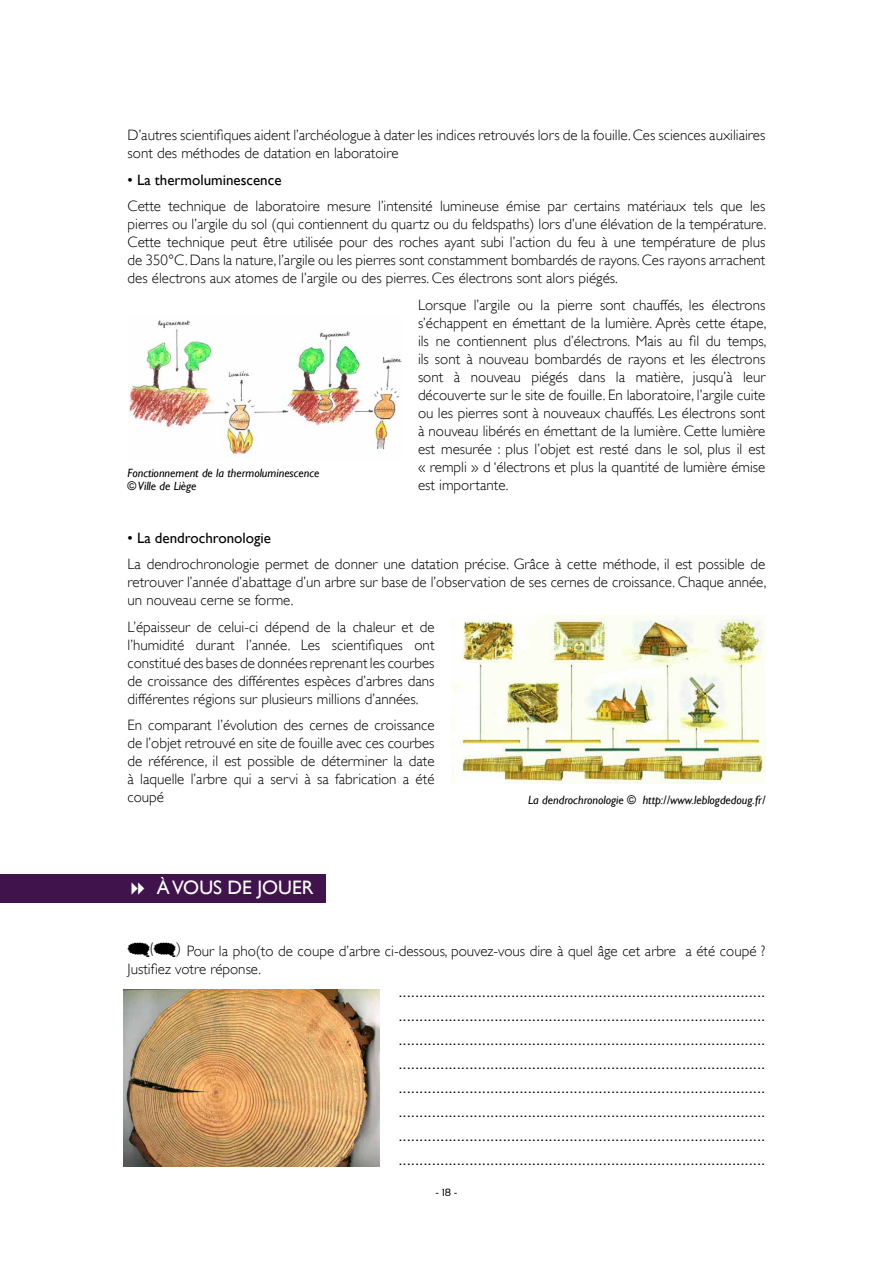
<style>
.page{position:relative;width:893px;height:1263px;background:#fff}
.page>*{position:absolute;margin:0;border:0;box-sizing:border-box;transform-origin:0 0}
.t1{font:19.5px "Gill Sans";color:#fff}
.t2{font:300 15px/18px "Gill Sans";color:#000;text-align:justify}
.t3{font:15px/24px "Arial";color:#000;text-align:justify}
.t4{font:15px "Gill Sans";color:#000}
.t5{font:300 15px "Sansation";color:#000}
.t6{font:italic 12px/13.5px "Gill Sans";color:#000}
.t7{font:10.5px "Sansation";color:#000}
</style>
<div class="page">
<div style="left:0;top:874px;width:326px;height:29px;background:#41134d"></div>
<img style="left:129px;top:320px;width:272px;height:135px">
<img style="left:452px;top:615px;width:313px;height:169px">
<img style="left:123px;top:990px;width:256px;height:176px">
<p class="t2" style="left:128px;top:126px;width:639px">D’autres scientifiques aident l’archéologue à dater les indices retrouvés lors de la fouille. Ces sciences auxiliaires sont des méthodes de datation en laboratoire</p>
<p class="t4" style="left:128px;top:171px;width:155px">• La thermoluminescence</p>
<p class="t2" style="left:128px;top:197px;width:640px">Cette technique de laboratoire mesure l’intensité lumineuse émise par certains matériaux tels que les pierres ou l’argile du sol (qui contiennent du quartz ou du feldspaths) lors d’une élévation de la température.<br>Cette technique peut être utilisée pour des roches ayant subi l’action du feu à une température de plus de 350°C. Dans la nature, l’argile ou les pierres sont constamment bombardés de rayons. Ces rayons arrachent des électrons aux atomes de l’argile ou des pierres. Ces électrons sont alors piégés.</p>
<p class="t2" style="left:418px;top:296px;width:350px">Lorsque l’argile ou la pierre sont chauffés, les électrons s’échappent en émettant de la lumière. Après cette étape, ils ne contiennent plus d’électrons. Mais au fil du temps, ils sont à nouveau bombardés de rayons et les électrons sont à nouveau piégés dans la matière, jusqu’à leur découverte sur le site de fouille. En laboratoire, l’argile cuite ou les pierres sont à nouveaux chauffés. Les électrons sont à nouveau libérés en émettant de la lumière. Cette lumière est mesurée : plus l’objet est resté dans le sol, plus il est « rempli » d ‘électrons et plus la quantité de lumière émise est importante.</p>
<p class="t4" style="left:128px;top:529px;width:145px">• La dendrochronologie</p>
<p class="t2" style="left:128px;top:555px;width:640px">La dendrochronologie permet de donner une datation précise. Grâce à cette méthode, il est possible de retrouver l’année d’abattage d’un arbre sur base de l’observation de ses cernes de croissance. Chaque année, un nouveau cerne se forme.</p>
<p class="t2" style="left:128px;top:618px;width:308px">L’épaisseur de celui-ci dépend de la chaleur et de l’humidité durant l’année. Les scientifiques ont constitué des bases de données reprenant les courbes de croissance des différentes espèces d’arbres dans différentes régions sur plusieurs millions d’années.</p>
<p class="t2" style="left:128px;top:716px;width:308px">En comparant l’évolution des cernes de croissance de l’objet retrouvé en site de fouille avec ces courbes de référence, il est possible de déterminer la date à laquelle l’arbre qui a servi à sa fabrication a été coupé</p>
<p class="t6" style="left:128px;top:466px;width:193px">Fonctionnement de la thermoluminescence © Ville de Liège</p>
<p class="t6" style="left:528px;top:793px;width:239px">La dendrochronologie © http://www.leblogdedoug.fr/</p>
<h1 class="t1" style="left:157px;top:876px;width:40px">à vous</h1>
<h1 class="t1" style="left:228px;top:876px;width:43px">de jouer</h1>
<p class="t5" style="left:150px;top:939px;width:5px">(</p>
<p class="t2" style="left:128px;top:942px;width:639px;text-indent:49px">) Pour la pho(to de coupe d’arbre ci-dessous, pouvez-vous dire à quel âge cet arbre a été coupé ?<br>Justifiez votre réponse.</p>
<p class="t3" style="left:398px;top:980px;width:368px">........................................................................................ ........................................................................................ ........................................................................................ ........................................................................................ ........................................................................................ ........................................................................................ ........................................................................................ ........................................................................................</p>
<p class="t7" style="left:436px;top:1187px;width:23px">- 18 -</p>
</div>
